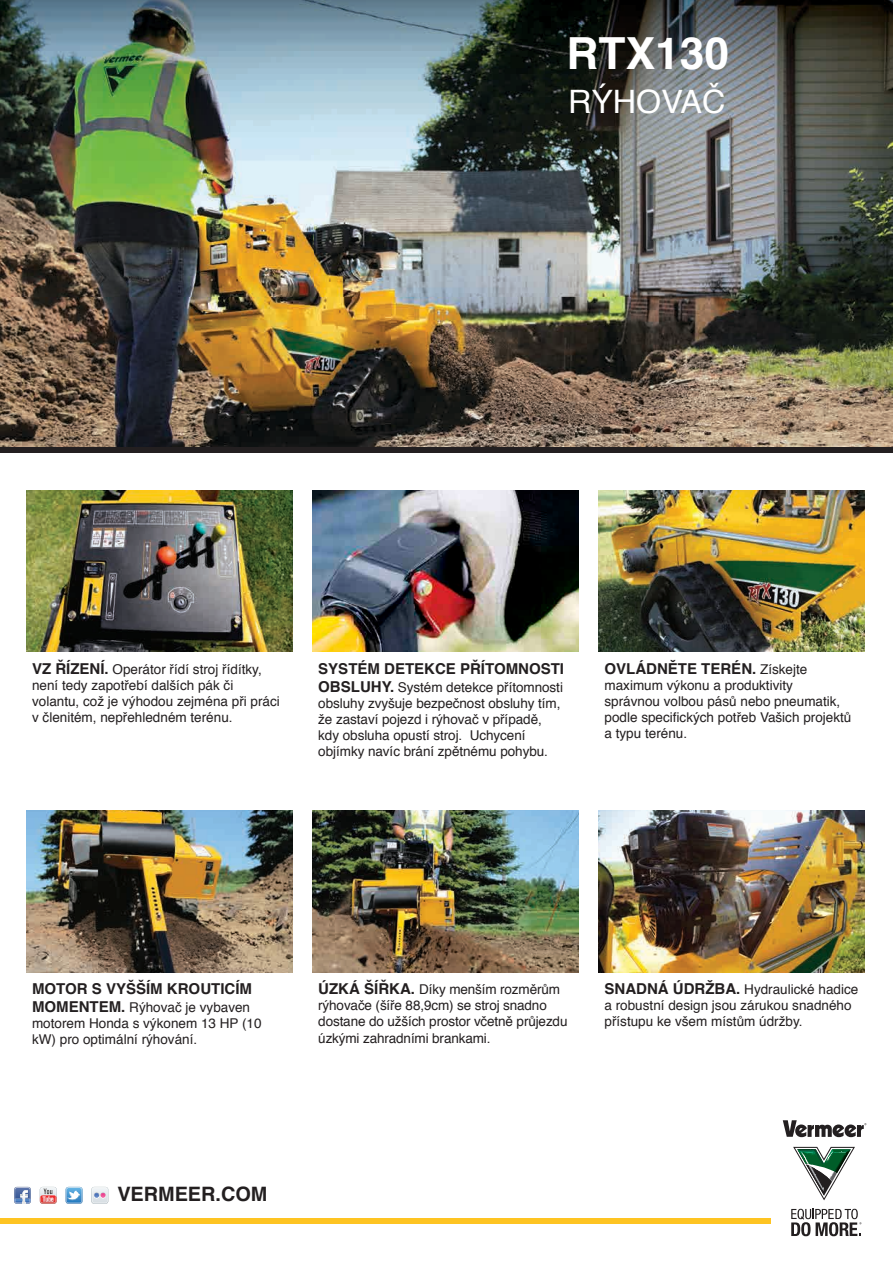
<style>
.page{position:relative;width:893px;height:1263px;background:#fff}
.page>*{position:absolute;margin:0;border:0;box-sizing:border-box;transform-origin:0 0}
.t1{font:700 44.25px "Helvetica";color:#fff}
.t2{font:32.25px "Helvetica";color:#fff}
.t3{font:700 19.8px "Helvetica";color:#231f20}
.t4{font:700 15px "Helvetica";color:#231f20}
.t5{font:13.5px/16.2px "Helvetica";color:#231f20}
.s1{font-weight:700;font-size:15px}
.s2{font-weight:400;font-size:13.5px}
</style>
<div class="page">
<img style="left:0;top:0;width:892px;height:447px">
<img style="left:26px;top:490px;width:266px;height:162px">
<img style="left:312px;top:490px;width:266px;height:162px">
<img style="left:598px;top:490px;width:266px;height:162px">
<img style="left:26px;top:810px;width:266px;height:162px">
<img style="left:312px;top:810px;width:266px;height:162px">
<img style="left:598px;top:810px;width:266px;height:162px">
<div style="left:0;top:447px;width:892px;height:6px;background:#231f20"></div>
<svg style="left:782px;top:1120px;width:84px;height:17px"></svg>
<svg style="left:791px;top:1208px;width:70px;height:28px"></svg>
<svg style="left:793px;top:1146px;width:61px;height:54px"></svg>
<svg style="left:14px;top:1186px;width:17px;height:18px"></svg>
<img style="left:15px;top:1187px;width:15px;height:3px">
<svg style="left:91px;top:1186px;width:17px;height:17px"></svg>
<svg style="left:40px;top:1186px;width:17px;height:17px"></svg>
<svg style="left:66px;top:1186px;width:16px;height:17px"></svg>
<div style="left:0;top:1217px;width:770px;height:6px;background:#fec422"></div>
<h1 class="t1" style="left:566px;top:18px;width:164px">RTX130</h1>
<h2 class="t2" style="left:568px;top:77px;width:159px">RÝHOVAČ</h2>
<p class="t5" style="left:32px;top:661px;width:249px"><span class="s1">VZ ŘÍZENÍ.</span> Operátor řídí stroj řídítky, není tedy zapotřebí dalších pák či volantu, což je výhodou zejména při práci v členitém, nepřehledném terénu.</p>
<p class="t4" style="left:318px;top:656px;width:247px">SYSTÉM DETEKCE PŘÍTOMNOSTI</p>
<p class="t5" style="left:318px;top:679px;width:246px"><span class="s1">OBSLUHY.</span> Systém detekce přítomnosti obsluhy zvyšuje bezpečnost obsluhy tím, že zastaví pojezd i rýhovač v případě, kdy obsluha opustí stroj. Uchycení objímky navíc brání zpětnému pohybu.</p>
<p class="t4" style="left:604px;top:656px;width:204px">OVLÁDNĚTE TERÉN. <span class="s2">Získejte</span></p>
<p class="t5" style="left:604px;top:677px;width:248px">maximum výkonu a produktivity správnou volbou pásů nebo pneumatik, podle specifických potřeb Vašich projektů a typu terénu.</p>
<p class="t4" style="left:32px;top:976px;width:221px">MOTOR S VYŠŠÍM KROUTICÍM</p>
<p class="t5" style="left:32px;top:999px;width:231px"><span class="s1">MOMENTEM.</span> Rýhovač je vybaven motorem Honda s výkonem 13 HP (10 kW) pro optimální rýhování.</p>
<p class="t5" style="left:318px;top:981px;width:250px"><span class="s1">ÚZKÁ ŠÍŘKA.</span> Díky menším rozměrům rýhovače (šíře 88,9cm) se stroj snadno dostane do užších prostor včetně průjezdu úzkými zahradními brankami.</p>
<p class="t5" style="left:604px;top:981px;width:255px"><span class="s1">SNADNÁ ÚDRŽBA.</span> Hydraulické hadice a robustní design jsou zárukou snadného přístupu ke všem místům údržby.</p>
<h3 class="t3" style="left:117px;top:1177px;width:151px">VERMEER.COM</h3>
</div>
